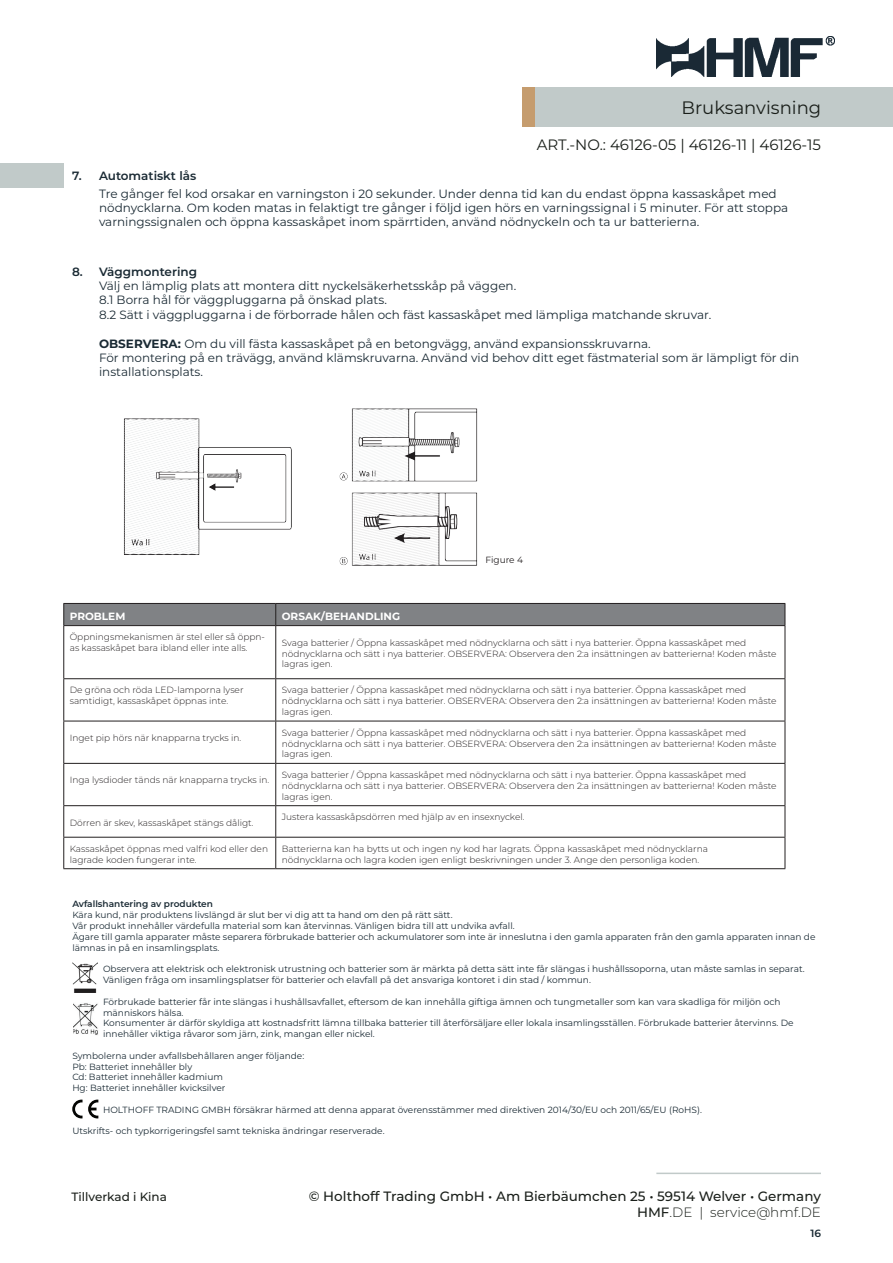
<style>
.page{position:relative;width:893px;height:1263px;background:#fff}
.page>*{position:absolute;margin:0;border:0;box-sizing:border-box;transform-origin:0 0}
.t1{font:18px "Montserrat";color:#1a1f1a}
.t2{font:15px "Montserrat";color:#1a1f1a}
.t3{font:500 13.5px/16.2px "Montserrat";color:#1a1f1a;text-align:right}
.t4{font:12px/14.4px "Montserrat";color:#1a2a34}
.t5{font:600 12px "Montserrat";color:#1a2a34}
.t6{font:500 12px "Montserrat";color:#1a1f1a}
.t7{font:700 10.5px "Montserrat";color:#fff}
.t8{font:600 10.5px "Montserrat";color:#1a2a34}
.t9{font:300 9px/10.8px "Montserrat";color:#231f20}
.t10{font:9px/10.8px "Montserrat";color:#1a2a34}
.t11{font:600 9px "Montserrat";color:#1a2a34}
.t12{font:9px "Montserrat";color:#231f20}
.s1{font-weight:700}
.s2{font-weight:300}
</style>
<div class="page">
<div style="left:534px;top:87px;width:359px;height:39px;background:#c1cac9"></div>
<div style="left:522px;top:87px;width:12px;height:39px;background:#c59c6e"></div>
<img style="left:656px;top:36px;width:178px;height:40px">
<hr style="left:656px;top:1172px;width:165px;height:2px;background:#c1cac9">
<div style="left:0;top:163px;width:63px;height:25px;background:#c1cac9"></div>
<img style="left:124px;top:408px;width:354px;height:158px">
<hr style="left:63px;top:837px;width:1px;height:31px;background:#231f20">
<hr style="left:63px;top:868px;width:213px;height:1px;background:#231f20">
<hr style="left:63px;top:626px;width:1px;height:52px;background:#231f20">
<hr style="left:63px;top:678px;width:213px;height:1px;background:#231f20">
<hr style="left:63px;top:679px;width:1px;height:42px;background:#231f20">
<hr style="left:63px;top:721px;width:1px;height:42px;background:#231f20">
<hr style="left:63px;top:764px;width:1px;height:41px;background:#231f20">
<hr style="left:63px;top:721px;width:213px;height:1px;background:#231f20">
<hr style="left:63px;top:763px;width:213px;height:1px;background:#231f20">
<hr style="left:63px;top:805px;width:213px;height:1px;background:#231f20">
<hr style="left:63px;top:806px;width:1px;height:31px;background:#231f20">
<hr style="left:63px;top:837px;width:213px;height:1px;background:#231f20">
<hr style="left:275px;top:626px;width:1px;height:52px;background:#231f20">
<hr style="left:785px;top:626px;width:1px;height:52px;background:#231f20">
<hr style="left:276px;top:678px;width:509px;height:1px;background:#231f20">
<hr style="left:275px;top:679px;width:1px;height:42px;background:#231f20">
<hr style="left:785px;top:679px;width:1px;height:42px;background:#231f20">
<hr style="left:275px;top:721px;width:1px;height:42px;background:#231f20">
<hr style="left:785px;top:721px;width:1px;height:42px;background:#231f20">
<hr style="left:275px;top:764px;width:1px;height:41px;background:#231f20">
<hr style="left:785px;top:764px;width:1px;height:41px;background:#231f20">
<hr style="left:276px;top:721px;width:509px;height:1px;background:#231f20">
<hr style="left:276px;top:763px;width:509px;height:1px;background:#231f20">
<hr style="left:276px;top:805px;width:509px;height:1px;background:#231f20">
<hr style="left:275px;top:806px;width:1px;height:31px;background:#231f20">
<hr style="left:785px;top:806px;width:1px;height:31px;background:#231f20">
<hr style="left:276px;top:837px;width:509px;height:1px;background:#231f20">
<hr style="left:275px;top:837px;width:1px;height:31px;background:#231f20">
<hr style="left:785px;top:837px;width:1px;height:31px;background:#231f20">
<hr style="left:276px;top:868px;width:509px;height:1px;background:#231f20">
<svg style="left:63px;top:603px;width:723px;height:23px;background:#797b7d"></svg>
<hr style="left:63px;top:625px;width:213px;height:1px;background:#231f20">
<img style="left:72px;top:962px;width:25px;height:31px">
<img style="left:73px;top:1003px;width:25px;height:32px">
<svg style="left:72px;top:1099px;width:26px;height:19px"></svg>
<h1 class="t1" style="left:681px;top:95px;width:141px">Bruksanvisning</h1>
<h2 class="t2" style="left:537px;top:134px;width:286px">ART.-NO.: 46126-05 | 46126-11 | 46126-15</h2>
<h3 class="t5" style="left:72px;top:167px;width:126px">7. Automatiskt lås</h3>
<p class="t4" style="left:99px;top:186px;width:691px">Tre gånger fel kod orsakar en varningston i 20 sekunder. Under denna tid kan du endast öppna kassaskåpet med nödnycklarna. Om koden matas in felaktigt tre gånger i följd igen hörs en varningssignal i 5 minuter. För att stoppa varningssignalen och öppna kassaskåpet inom spärrtiden, använd nödnyckeln och ta ur batterierna.</p>
<h3 class="t5" style="left:72px;top:263px;width:127px">8. Väggmontering</h3>
<h3 class="t4" style="left:99px;top:278px;width:614px">Välj en lämplig plats att montera ditt nyckelsäkerhetsskåp på väggen.<br>8.1 Borra hål för väggpluggarna på önskad plats.<br>8.2 Sätt i väggpluggarna i de förborrade hålen och fäst kassaskåpet med lämpliga matchande skruvar.</h3>
<h3 class="t4" style="left:99px;top:336px;width:702px"><span class="s1">OBSERVERA:</span> Om du vill fästa kassaskåpet på en betongvägg, använd expansionsskruvarna.<br>För montering på en trävägg, använd klämskruvarna. Använd vid behov ditt eget fästmaterial som är lämpligt för din installationsplats.</h3>
<p class="t12" style="left:486px;top:553px;width:39px">Figure 4</p>
<p class="t7" style="left:70px;top:608px;width:57px">PROBLEM</p>
<p class="t7" style="left:282px;top:608px;width:120px">ORSAK/BEHANDLING</p>
<p class="t9" style="left:70px;top:631px;width:197px">Öppningsmekanismen är stel eller så öppn&shy;as kassaskåpet bara ibland eller inte alls.</p>
<p class="t9" style="left:282px;top:637px;width:496px">Svaga batterier / Öppna kassaskåpet med nödnycklarna och sätt i nya batterier. Öppna kassaskåpet med nödnycklarna och sätt i nya batterier. OBSERVERA: Observera den 2:a insättningen av batterierna! Koden måste lagras igen.</p>
<p class="t9" style="left:70px;top:684px;width:175px">De gröna och röda LED-lamporna lyser samtidigt, kassaskåpet öppnas inte.</p>
<p class="t9" style="left:282px;top:684px;width:496px">Svaga batterier / Öppna kassaskåpet med nödnycklarna och sätt i nya batterier. Öppna kassaskåpet med nödnycklarna och sätt i nya batterier. OBSERVERA: Observera den 2:a insättningen av batterierna! Koden måste lagras igen.</p>
<p class="t9" style="left:70px;top:732px;width:173px">Inget pip hörs när knapparna trycks in.</p>
<p class="t9" style="left:282px;top:727px;width:496px">Svaga batterier / Öppna kassaskåpet med nödnycklarna och sätt i nya batterier. Öppna kassaskåpet med nödnycklarna och sätt i nya batterier. OBSERVERA: Observera den 2:a insättningen av batterierna! Koden måste lagras igen.</p>
<p class="t9" style="left:70px;top:774px;width:201px">Inga lysdioder tänds när knapparna trycks in.</p>
<p class="t9" style="left:282px;top:769px;width:496px">Svaga batterier / Öppna kassaskåpet med nödnycklarna och sätt i nya batterier. Öppna kassaskåpet med nödnycklarna och sätt i nya batterier. OBSERVERA: Observera den 2:a insättningen av batterierna! Koden måste lagras igen.</p>
<p class="t9" style="left:70px;top:817px;width:185px">Dörren är skev, kassaskåpet stängs dåligt.</p>
<p class="t9" style="left:282px;top:811px;width:244px">Justera kassaskåpsdörren med hjälp av en insexnyckel.</p>
<p class="t9" style="left:70px;top:843px;width:200px">Kassaskåpet öppnas med valfri kod eller den lagrade koden fungerar inte.</p>
<p class="t9" style="left:282px;top:843px;width:428px">Batterierna kan ha bytts ut och ingen ny kod har lagrats. Öppna kassaskåpet med nödnycklarna nödnycklarna och lagra koden igen enligt beskrivningen under 3. Ange den personliga koden.</p>
<p class="t11" style="left:72px;top:898px;width:142px">Avfallshantering av produkten</p>
<p class="t10" style="left:72px;top:909px;width:745px">Kära kund, när produktens livslängd är slut ber vi dig att ta hand om den på rätt sätt.<br>Vår produkt innehåller värdefulla material som kan återvinnas. Vänligen bidra till att undvika avfall.<br>Ägare till gamla apparater måste separera förbrukade batterier och ackumulatorer som inte är inneslutna i den gamla apparaten från den gamla apparaten innan de lämnas in på en insamlingsplats.</p>
<p class="t10" style="left:103px;top:963px;width:703px">Observera att elektrisk och elektronisk utrustning och batterier som är märkta på detta sätt inte får slängas i hushållssoporna, utan måste samlas in separat.<br>Vänligen fråga om insamlingsplatser för batterier och elavfall på det ansvariga kontoret i din stad / kommun.</p>
<p class="t10" style="left:103px;top:996px;width:692px">Förbrukade batterier får inte slängas i hushållsavfallet, eftersom de kan innehålla giftiga ämnen och tungmetaller som kan vara skadliga för miljön och människors hälsa.<br>Konsumenter är därför skyldiga att kostnadsfritt lämna tillbaka batterier till återförsäljare eller lokala insamlingsställen. Förbrukade batterier återvinns. De innehåller viktiga råvaror som järn, zink, mangan eller nickel.</p>
<p class="t10" style="left:72px;top:1050px;width:233px">Symbolerna under avfallsbehållaren anger följande:<br>Pb: Batteriet innehåller bly<br>Cd: Batteriet innehåller kadmium<br>Hg: Batteriet innehåller kvicksilver</p>
<p class="t10" style="left:103px;top:1104px;width:600px">HOLTHOFF TRADING GMBH försäkrar härmed att denna apparat överensstämmer med direktiven 2014/30/EU och 2011/65/EU (RoHS).</p>
<p class="t10" style="left:72px;top:1125px;width:314px">Utskrifts- och typkorrigeringsfel samt tekniska ändringar reserverade.</p>
<h3 class="t6" style="left:72px;top:1188px;width:97px">Tillverkad i Kina</h3>
<h3 class="t3" style="left:309px;top:1187px;width:514px">© Holthoff Trading GmbH • Am Bierbäumchen 25 • 59514 Welver • Germany<br>HMF<span class="s2">.DE | service@hmf.DE</span></h3>
<p class="t8" style="left:810px;top:1226px;width:12px">16</p>
</div>
